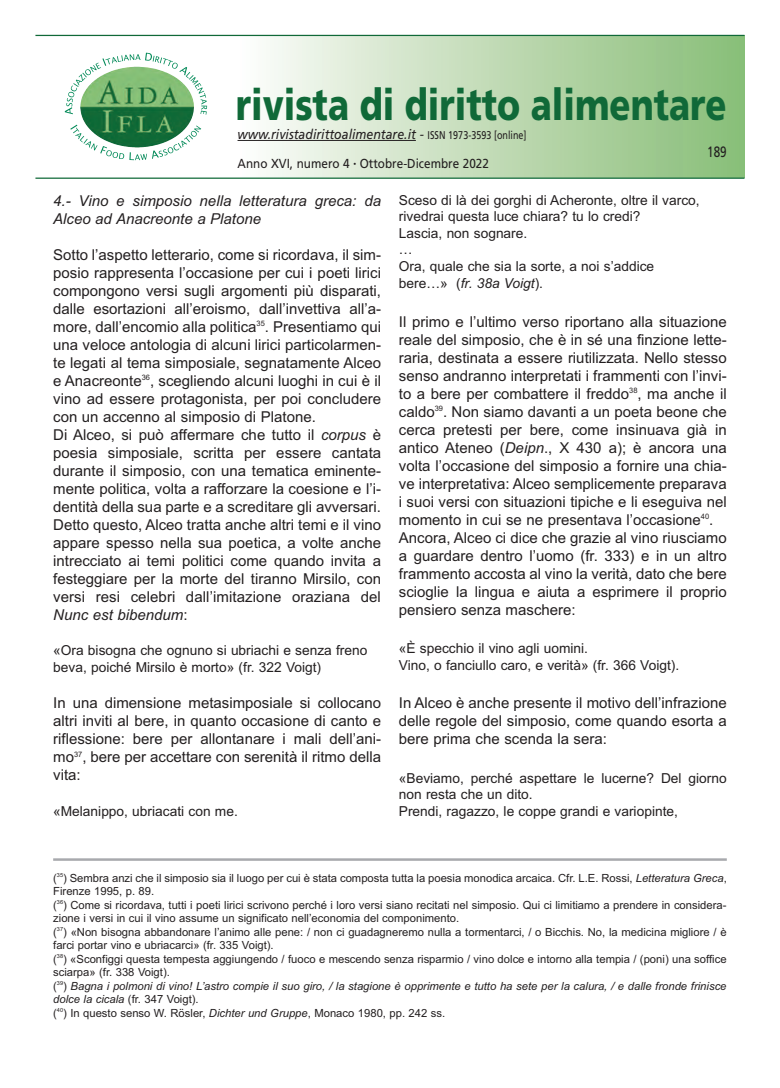
<style>
.page{position:relative;width:780px;height:1088px;background:#fff}
.page>*{position:absolute;margin:0;border:0;box-sizing:border-box;transform-origin:0 0}
.t1{font:900 43.75px "Frutiger";color:#106938;scale:.79 1}
.t2{font:15px/18px "Arial";color:#231f20}
.t3{font:italic 15px/18px "Arial";color:#231f20}
.t4{font:15px "Frutiger";color:#231f20;scale:.78 1}
.t5{font:13.75px/16.6px "Arial";color:#231f20}
.t6{font:italic 13.75px "Frutiger";color:#231f20;scale:.9 1}
.t7{font:13px "Frutiger";color:#231f20;scale:.9 1}
.t8{font:11.25px/13.5px "Arial";color:#231f20}
.s1{font-style:normal;font-size:11.25px}
.s2{font-style:italic}
</style>
<div class="page">
<div style="left:237px;top:35px;width:507px;height:142px;background:linear-gradient(to right,#fdfcfa,#87bc76)"></div>
<hr style="left:35px;top:35px;width:709px;height:1px;background:#106938">
<hr style="left:35px;top:178px;width:709px;height:1px;background:#106938">
<hr style="left:237px;top:140px;width:179px;height:1px;background:#231f20">
<hr style="left:53px;top:858px;width:673px;height:3px;background:#a8a9ad">
<svg style="left:70px;top:125px;width:131px;height:35px"></svg>
<svg style="left:65px;top:53px;width:142px;height:62px"></svg>
<h1 class="t1" style="left:236px;top:87px;width:623px">rivista di diritto alimentare</h1>
<p class="t6" style="left:237px;top:129px;width:322px">www.rivistadirittoalimentare.it - <span class="s1">ISSN 1973-3593 [online]</span></p>
<p class="t7" style="left:237px;top:158px;width:281px">Anno XVI, numero 4 <sup>•</sup> Ottobre-Dicembre 2022</p>
<p class="t4" style="left:707px;top:145px;width:27px">189</p>
<p class="t3" style="left:53px;top:192px;width:329px">4.- Vino e simposio nella letteratura greca: da<br>Alceo ad Anacreonte a Platone</p>
<p class="t2" style="left:53px;top:246px;width:329px">Sotto l’aspetto letterario, come si ricordava, il sim&shy;posio rappresenta l’occasione per cui i poeti lirici compongono versi sugli argomenti più disparati, dalle esortazioni all’eroismo, dall’invettiva all’a&shy;more, dall’encomio alla politica<sup>35</sup>. Presentiamo qui una veloce antologia di alcuni lirici particolarmen&shy;te legati al tema simposiale, segnatamente Alceo e Anacreonte<sup>36</sup>, scegliendo alcuni luoghi in cui è il vino ad essere protagonista, per poi concludere con un accenno al simposio di Platone.<br>Di Alceo, si può affermare che tutto il <span class="s2">corpus</span> è poesia simposiale, scritta per essere cantata durante il simposio, con una tematica eminente&shy;mente politica, volta a rafforzare la coesione e l’i&shy;dentità della sua parte e a screditare gli avversari.<br>Detto questo, Alceo tratta anche altri temi e il vino appare spesso nella sua poetica, a volte anche intrecciato ai temi politici come quando invita a festeggiare per la morte del tiranno mirsilo, con versi resi celebri dall’imitazione oraziana del <span class="s2">Nunc est bibendum</span>:</p>
<p class="t5" style="left:53px;top:641px;width:316px;line-height:17.4px">«Ora bisogna che ognuno si ubriachi e senza freno beva, poiché mirsilo è morto» (fr. 322 voigt)</p>
<p class="t2" style="left:53px;top:694px;width:329px;text-align:justify">In una dimensione metasimposiale si collocano altri inviti al bere, in quanto occasione di canto e riflessione: bere per allontanare i mali dell’ani&shy;mo<sup>37</sup>, bere per accettare con serenità il ritmo della vita:</p>
<p class="t5" style="left:53px;top:802px;width:186px">«melanippo, ubriacati con me.</p>
<p class="t5" style="left:399px;top:192px;width:302px">Sceso di là dei gorghi di Acheronte, oltre il varco, rivedrai questa luce chiara? tu lo credi?<br>Lascia, non sognare.<br>…<br>Ora, quale che sia la sorte, a noi s’addice bere…» (<span class="s2">fr. 38a Voigt</span>).</p>
<p class="t2" style="left:399px;top:313px;width:329px">Il primo e l’ultimo verso riportano alla situazione reale del simposio, che è in sé una finzione lette&shy;raria, destinata a essere riutilizzata. Nello stesso senso andranno interpretati i frammenti con l’invi&shy;to a bere per combattere il freddo<sup>38</sup>, ma anche il caldo<sup>39</sup>. Non siamo davanti a un poeta beone che cerca pretesti per bere, come insinuava già in antico Ateneo (<span class="s2">Deipn</span>., X 430 a); è ancora una volta l’occasione del simposio a fornire una chia&shy;ve interpretativa: Alceo semplicemente preparava i suoi versi con situazioni tipiche e li eseguiva nel momento in cui se ne presentava l’occasione<sup>40</sup>.<br>Ancora, Alceo ci dice che grazie al vino riusciamo a guardare dentro l’uomo (fr. 333) e in un altro frammento accosta al vino la verità, dato che bere scioglie la lingua e aiuta a esprimere il proprio pensiero senza maschere:</p>
<p class="t5" style="left:399px;top:639px;width:282px;line-height:17.4px">«È specchio il vino agli uomini.<br>vino, o fanciullo caro, e verità» (fr. 366 voigt).</p>
<p class="t2" style="left:399px;top:694px;width:329px;text-align:justify">In Alceo è anche presente il motivo dell’infrazione delle regole del simposio, come quando esorta a bere prima che scenda la sera:</p>
<p class="t5" style="left:399px;top:769px;width:329px">«beviamo, perché aspettare le lucerne? Del giorno non resta che un dito.<br>Prendi, ragazzo, le coppe grandi e variopinte,</p>
<p class="t8" style="left:53px;top:871px;width:675px">(<sup>35</sup>) Sembra anzi che il simposio sia il luogo per cui è stata composta tutta la poesia monodica arcaica. Cfr. L.E. Rossi, <span class="s2">Letteratura Greca</span>, Firenze 1995, p. 89.<br>(<sup>36</sup>) Come si ricordava, tutti i poeti lirici scrivono perché i loro versi siano recitati nel simposio. qui ci limitiamo a prendere in considera&shy;zione i versi in cui il vino assume un significato nell’economia del componimento.<br>(<sup>37</sup>) «Non bisogna abbandonare l’animo alle pene: / non ci guadagneremo nulla a tormentarci, / o bicchis. No, la medicina migliore / è farci portar vino e ubriacarci» (fr. 335 voigt).<br>(<sup>38</sup>) «Sconfiggi questa tempesta aggiungendo / fuoco e mescendo senza risparmio / vino dolce e intorno alla tempia / (poni) una soffice sciarpa» (fr. 338 voigt).<br>(<sup>39</sup>) <span class="s2">Bagna i polmoni di vino! L’astro compie il suo giro, / la stagione è opprimente e tutto ha sete per la calura, / e dalle fronde frinisce dolce la cicala</span> (fr. 347 voigt).<br>(<sup>40</sup>) In questo senso W. Rösler, <span class="s2">Dichter und Gruppe</span>, monaco 1980, pp. 242 ss.</p>
</div>
